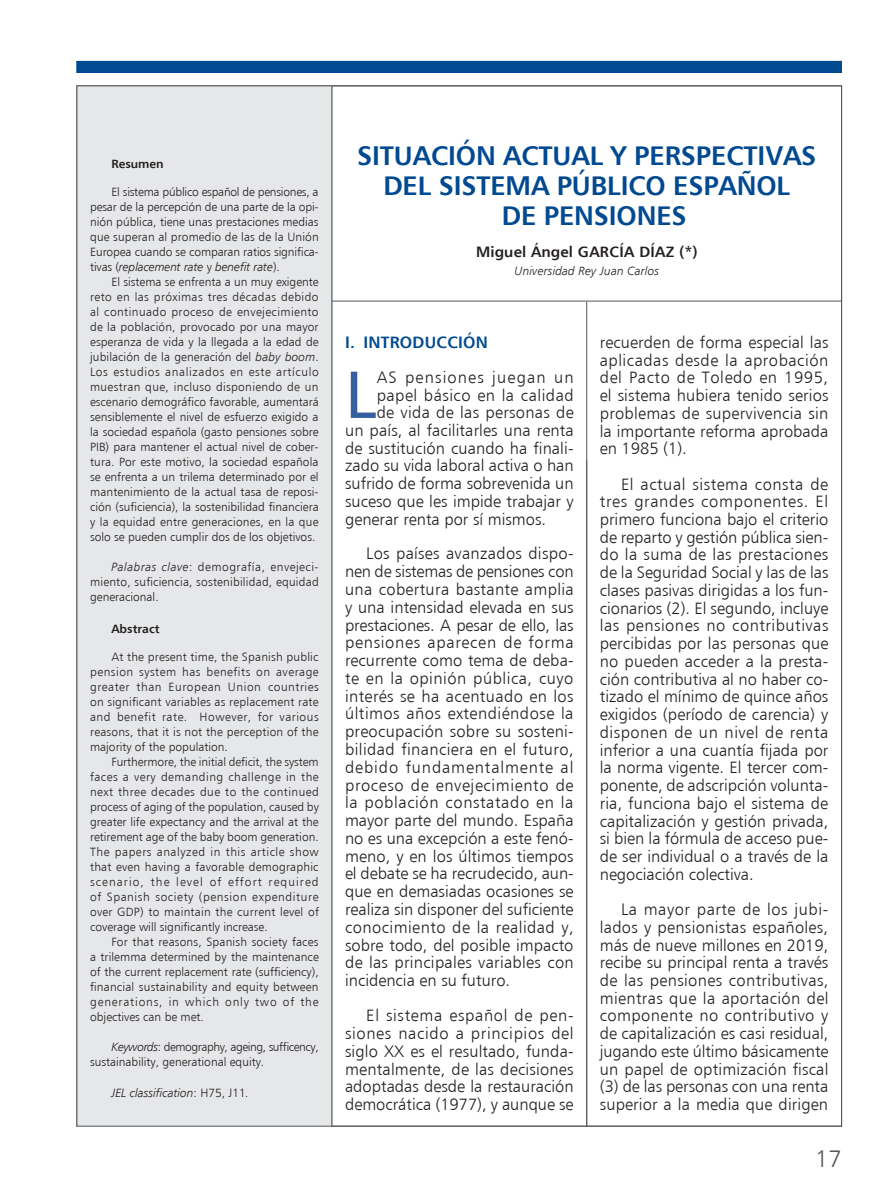
<style>
.page{position:relative;width:893px;height:1191px;background:#fff}
.page>*{position:absolute;margin:0;border:0;box-sizing:border-box;transform-origin:0 0}
.t1{font:66.6px "Humanist 777 BT Roman B";color:#365fa0}
.t2{font:27px/30px "Humanist 777 BT Bold B";letter-spacing:-.005em;color:#014990;text-align:center}
.t3{font:24px "Humanist 777 BT Light B";color:#57585a}
.t4{font:16.5px/17.7px "Humanist 777 BT Light B";color:#231f20;text-align:justify}
.t5{font:16.5px "Humanist 777 BT Light B";letter-spacing:.03em;color:#231f20}
.t6{font:16.5px "Humanist 777 BT Light B";letter-spacing:.07em;color:#231f20}
.CAB_1{font:16.5px "Humanist 777 BT Bold B";letter-spacing:.015em;color:#014990}
.t7{font:15px "Humanist 777 BT Bold B";letter-spacing:.01em;color:#231f20}
.t8{font:12px/15px "Humanist 777 BT Light B";color:#231f20;text-align:justify}
.t9{font:12px "Humanist 777 BT Light Italic B";letter-spacing:.01em;color:#231f20}
.t10{font:12px "Humanist 777 BT Bold B";color:#231f20}
.s1{font-family:"Humanist 777 BT Light Italic B"}
.s2{font-family:"Humanist 777 BT Light B"}
</style>
<div class="page">
<div style="left:77px;top:86px;width:255px;height:1040px;background:#e6e7e9"></div>
<div style="left:77px;top:61px;width:765px;height:12px;background:#014990"></div>
<hr style="left:331px;top:86px;width:1px;height:1040px;background:#57585a">
<hr style="left:586px;top:301px;width:1px;height:825px;background:#57585a">
<hr style="left:332px;top:301px;width:510px;height:1px;background:#57585a">
<p class="t10" style="left:111px;top:157px;width:54px">Resumen</p>
<p class="t8" style="left:90px;top:184px;width:230px;text-indent:21px">El sistema público español de pensiones, a pesar de la percepción de una parte de la opi&shy;nión pública, tiene unas prestaciones medias que superan al promedio de las de la Unión Europea cuando se comparan ratios significa&shy;tivas (<span class="s1">replacement rate</span> y <span class="s1">benefit rate</span>).</p>
<p class="t8" style="left:90px;top:274px;width:230px;text-indent:21px">El sistema se enfrenta a un muy exigente reto en las próximas tres décadas debido al continuado proceso de envejecimiento de la población, provocado por una mayor esperanza de vida y la llegada a la edad de jubilación de la generación del <span class="s1">baby boom</span>.<br>Los estudios analizados en este artículo muestran que, incluso disponiendo de un escenario demográfico favorable, aumentará sensiblemente el nivel de esfuerzo exigido a la sociedad española (gasto pensiones sobre PIB) para mantener el actual nivel de cober&shy;tura. Por este motivo, la sociedad española se enfrenta a un trilema determinado por el mantenimiento de la actual tasa de reposi&shy;ción (suficiencia), la sostenibilidad financiera y la equidad entre generaciones, en la que solo se pueden cumplir dos de los objetivos.</p>
<p class="t8" style="left:90px;top:559px;width:230px;text-indent:21px"><span class="s1">Palabras clave</span>: demografía, envejeci&shy;miento, suficiencia, sostenibilidad, equidad generacional.</p>
<p class="t10" style="left:111px;top:621px;width:50px">Abstract</p>
<p class="t8" style="left:90px;top:649px;width:230px;text-indent:21px">At the present time, the Spanish public pension system has benefits on average greater than European Union countries on significant variables as replacement rate and benefit rate. However, for various reasons, that it is not the perception of the majority of the population.</p>
<p class="t8" style="left:90px;top:754px;width:230px;text-indent:21px">Furthermore, the initial deficit, the system faces a very demanding challenge in the next three decades due to the continued process of aging of the population, caused by greater life expectancy and the arrival at the retirement age of the baby boom generation.<br>The papers analyzed in this article show that even having a favorable demographic scenario, the level of effort required of Spanish society (pension expenditure over GDP) to maintain the current level of coverage will significantly increase.</p>
<p class="t8" style="left:90px;top:934px;width:230px;text-indent:21px">For that reasons, Spanish society faces a trilemma determined by the maintenance of the current replacement rate (sufficiency), financial sustainability and equity between generations, in which only two of the objectives can be met.</p>
<p class="t8" style="left:90px;top:1039px;width:230px;text-indent:21px"><span class="s1">Keywords</span>: demography, ageing, sufficency, sustainability, generational equity.</p>
<p class="t9" style="left:111px;top:1085px;width:139px">JEL classification<span class="s2">: H75, J11</span>.</p>
<p class="t2" style="left:357px;top:140px;width:461px">SITUACIÓN ACTUAL Y PERSPECTIVAS<br>DEL SISTEMA PÚBLICO ESPAÑOL<br>DE PENSIONES</p>
<p class="t7" style="left:476px;top:243px;width:223px">Miguel Ángel GARCÍA DÍAZ (*)</p>
<p class="t9" style="left:514px;top:264px;width:146px">Universidad Rey Juan Carlos</p>
<p class="CAB_1" style="left:345px;top:332px;width:144px">I. INTRODUCCIÓN</p>
<p class="t1" style="left:345px;top:353px;width:32px">L</p>
<p class="t6" style="left:377px;top:367px;width:198px">AS pensiones juegan un</p>
<p class="t5" style="left:377px;top:385px;width:198px">papel básico en la calidad</p>
<p class="t4" style="left:377px;top:403px;width:198px">de vida de las personas de</p>
<p class="t4" style="left:345px;top:421px;width:230px">un país, al facilitarles una renta</p>
<p class="t4" style="left:345px;top:439px;width:230px">de sustitución cuando ha finali-</p>
<p class="t4" style="left:345px;top:456px;width:230px">zado su vida laboral activa o han</p>
<p class="t4" style="left:345px;top:474px;width:230px">sufrido de forma sobrevenida un</p>
<p class="t4" style="left:345px;top:492px;width:230px">suceso que les impide trabajar y</p>
<p class="t4" style="left:345px;top:510px;width:203px">generar renta por sí mismos.</p>
<p class="t4" style="left:345px;top:544px;width:230px;text-indent:21px">Los países avanzados dispo&shy;nen de sistemas de pensiones con una cobertura bastante amplia y una intensidad elevada en sus prestaciones. A pesar de ello, las pensiones aparecen de forma recurrente como tema de deba&shy;te en la opinión pública, cuyo interés se ha acentuado en los últimos años extendiéndose la preocupación sobre su sosteni&shy;bilidad financiera en el futuro, debido fundamentalmente al proceso de envejecimiento de la población constatado en la mayor parte del mundo. España no es una excepción a este fenó&shy;meno, y en los últimos tiempos el debate se ha recrudecido, aun&shy;que en demasiadas ocasiones se realiza sin disponer del suficiente conocimiento de la realidad y, sobre todo, del posible impacto de las principales variables con incidencia en su futuro.</p>
<p class="t4" style="left:345px;top:1006px;width:230px;text-indent:21px">El sistema español de pen&shy;siones nacido a principios del siglo XX es el resultado, funda&shy;mentalmente, de las decisiones adoptadas desde la restauración democrática (1977), y aunque se</p>
<p class="t4" style="left:600px;top:333px;width:230px">recuerden de forma especial las aplicadas desde la aprobación del Pacto de Toledo en 1995, el sistema hubiera tenido serios problemas de supervivencia sin la importante reforma aprobada en 1985 (1).</p>
<p class="t4" style="left:600px;top:474px;width:230px;text-indent:21px">El actual sistema consta de tres grandes componentes. El primero funciona bajo el criterio de reparto y gestión pública sien&shy;do la suma de las prestaciones de la Seguridad Social y las de las clases pasivas dirigidas a los fun&shy;cionarios (2). El segundo, incluye las pensiones no contributivas percibidas por las personas que no pueden acceder a la presta&shy;ción contributiva al no haber co&shy;tizado el mínimo de quince años exigidos (período de carencia) y disponen de un nivel de renta inferior a una cuantía fijada por la norma vigente. El tercer com&shy;ponente, de adscripción volunta&shy;ria, funciona bajo el sistema de capitalización y gestión privada, si bien la fórmula de acceso pue&shy;de ser individual o a través de la negociación colectiva.</p>
<p class="t4" style="left:600px;top:900px;width:230px;text-indent:21px">La mayor parte de los jubi&shy;lados y pensionistas españoles, más de nueve millones en 2019, recibe su principal renta a través de las pensiones contributivas, mientras que la aportación del componente no contributivo y de capitalización es casi residual, jugando este último básicamente un papel de optimización fiscal (3) de las personas con una renta superior a la media que dirigen</p>
<p class="t3" style="left:815px;top:1143px;width:28px">17</p>
</div>
